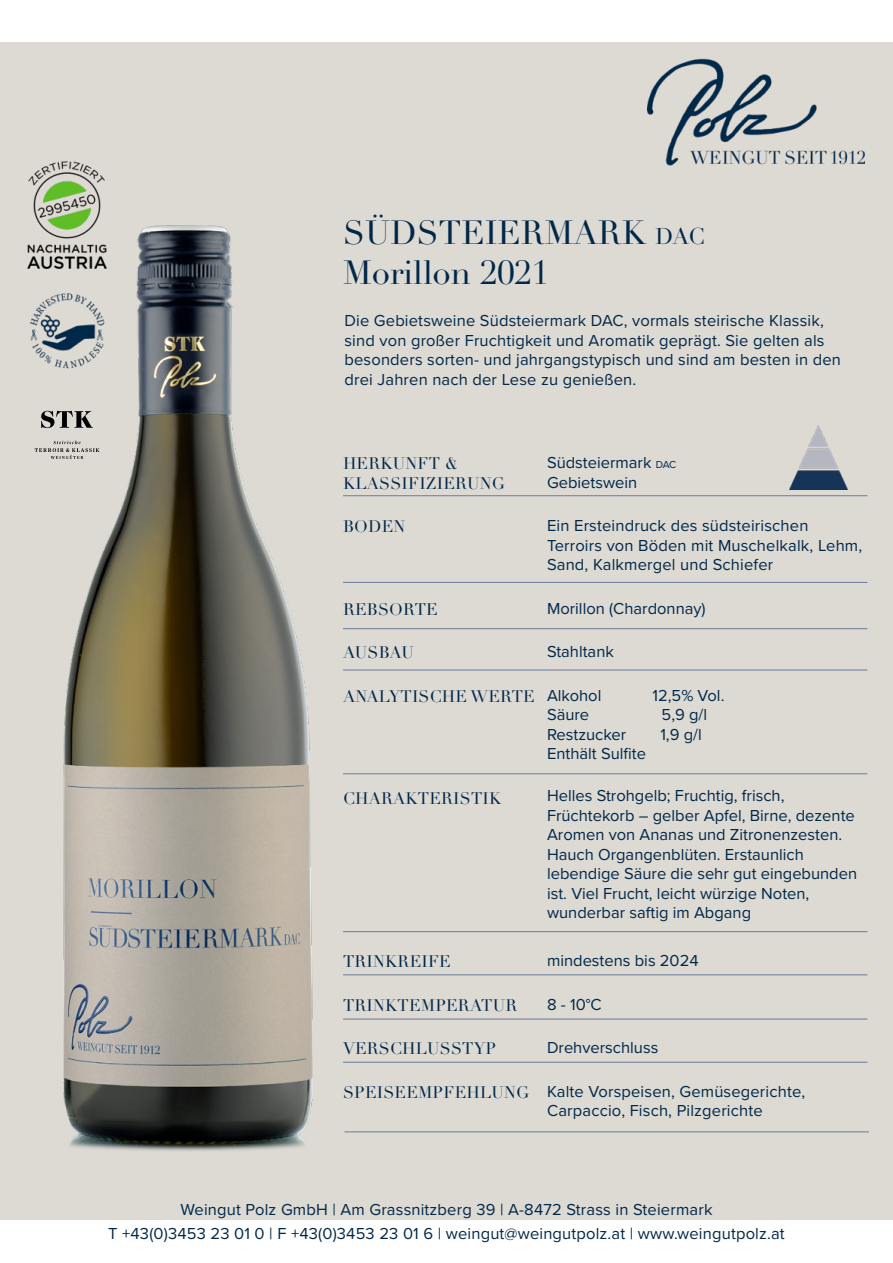
<style>
.page{position:relative;width:893px;height:1263px;background:#fff}
.page>*{position:absolute;margin:0;border:0;box-sizing:border-box;transform-origin:0 0}
.t1{font:33px/39.6px "Didot LT Pro";color:#002849}
.t2{font:16.5px/19.5px "Proxima Nova";letter-spacing:.01em;color:#002849}
.t3{font:16.5px/19.5px "Didot LT Pro";letter-spacing:.01em;color:#002849}
.s1{font-size:22.5px}
.s2{font-size:10.5px}
</style>
<div class="page">
<div style="left:0;top:43px;width:893px;height:1177px;background:#ddd9d3"></div>
<img style="left:64px;top:226px;width:249px;height:925px">
<hr style="left:343px;top:495px;width:524px;height:1px;background:#6b7d9b">
<hr style="left:343px;top:582px;width:524px;height:1px;background:#6b7d9b">
<hr style="left:343px;top:628px;width:524px;height:1px;background:#6b7d9b">
<hr style="left:343px;top:670px;width:524px;height:1px;background:#6b7d9b">
<hr style="left:343px;top:773px;width:524px;height:1px;background:#6b7d9b">
<hr style="left:343px;top:931px;width:524px;height:1px;background:#6b7d9b">
<hr style="left:343px;top:974px;width:524px;height:1px;background:#6b7d9b">
<hr style="left:343px;top:1019px;width:524px;height:1px;background:#6b7d9b">
<hr style="left:343px;top:1062px;width:524px;height:1px;background:#6b7d9b">
<hr style="left:344px;top:1131px;width:525px;height:1px;background:#6b7d9b">
<img style="left:648px;top:58px;width:217px;height:108px">
<img style="left:28px;top:162px;width:78px;height:107px">
<svg style="left:35px;top:441px;width:64px;height:18px"></svg>
<svg style="left:41px;top:411px;width:52px;height:17px"></svg>
<img style="left:30px;top:293px;width:76px;height:79px">
<img style="left:789px;top:425px;width:59px;height:64px">
<h1 class="t1" style="left:343px;top:214px;width:363px">SÜDSTEIERMARK <span class="s1">DAC<br></span>Morillon 2021</h1>
<p class="t2" style="left:344px;top:310px;width:498px">Die Gebietsweine Südsteiermark DAC, vormals steirische Klassik, sind von großer Fruchtigkeit und Aromatik geprägt. Sie gelten als besonders sorten- und jahrgangstypisch und sind am besten in den drei Jahren nach der Lese zu genießen.</p>
<p class="t3" style="left:343px;top:454px;width:164px">HERKUNFT &amp;<br>KLASSIFIZIERUNG</p>
<p class="t3" style="left:343px;top:517px;width:64px">BODEN</p>
<p class="t3" style="left:343px;top:599px;width:96px">REBSORTE</p>
<p class="t3" style="left:343px;top:643px;width:73px">AUSBAU</p>
<p class="t3" style="left:343px;top:686px;width:193px">ANALYTISCHE WERTE</p>
<p class="t3" style="left:343px;top:788px;width:160px">CHARAKTERISTIK</p>
<p class="t3" style="left:343px;top:952px;width:109px">TRINKREIFE</p>
<p class="t3" style="left:343px;top:995px;width:176px">TRINKTEMPERATUR</p>
<p class="t3" style="left:343px;top:1039px;width:155px">VERSCHLUSSTYP</p>
<p class="t3" style="left:343px;top:1082px;width:188px">SPEISEEMPFEHLUNG</p>
<p class="t2" style="left:547px;top:452px;width:131px">Südsteiermark <span class="s2">DAC<br></span>Gebietswein</p>
<p class="t2" style="left:547px;top:515px;width:317px">Ein Ersteindruck des südsteirischen<br>Terroirs von Böden mit Muschelkalk, Lehm,<br>Sand, Kalkmergel und Schiefer</p>
<p class="t2" style="left:547px;top:598px;width:160px">Morillon (Chardonnay)</p>
<p class="t2" style="left:547px;top:641px;width:68px">Stahltank</p>
<p class="t2" style="left:547px;top:685px;width:56px">Alkohol</p>
<p class="t2" style="left:652px;top:685px;width:73px">12,5% Vol.</p>
<p class="t2" style="left:547px;top:704px;width:44px">Säure</p>
<p class="t2" style="left:662px;top:704px;width:47px">5,9 g/l</p>
<p class="t2" style="left:547px;top:724px;width:81px">Restzucker</p>
<p class="t2" style="left:660px;top:724px;width:43px">1,9 g/l</p>
<p class="t2" style="left:547px;top:743px;width:100px">Enthält Sulfite</p>
<p class="t2" style="left:547px;top:785px;width:312px">Helles Strohgelb; Fruchtig, frisch, Früchtekorb – gelber Apfel, Birne, dezente Aromen von Ananas und Zitronenzesten.<br>Hauch Organgenblüten. Erstaunlich lebendige Säure die sehr gut eingebunden ist. Viel Frucht, leicht würzige Noten, wunderbar saftig im Abgang</p>
<p class="t2" style="left:547px;top:950px;width:153px">mindestens bis 2024</p>
<p class="t2" style="left:547px;top:994px;width:56px">8 - 10°C</p>
<p class="t2" style="left:547px;top:1037px;width:113px">Drehverschluss</p>
<p class="t2" style="left:547px;top:1081px;width:260px">Kalte Vorspeisen, Gemüsegerichte,<br>Carpaccio, Fisch, Pilzgerichte</p>
<p class="t2" style="left:108px;top:1197px;width:678px;line-height:24px;text-align:center">Weingut Polz GmbH | Am Grassnitzberg 39 | A-8472 Strass in Steiermark<br>T +43(0)3453 23 01 0 | F +43(0)3453 23 01 6 | weingut@weingutpolz.at | www.weingutpolz.at</p>
</div>
